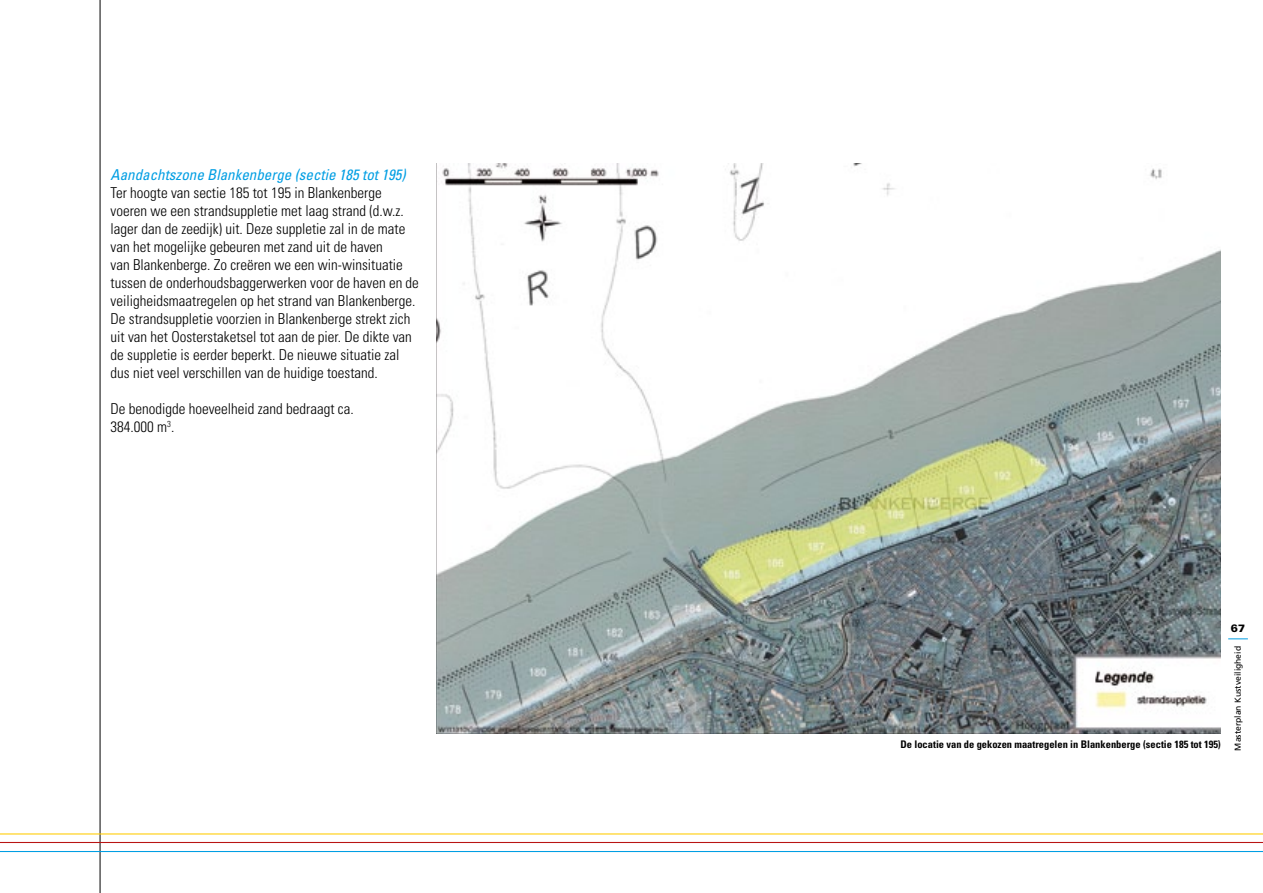
<style>
.page{position:relative;width:1263px;height:893px;background:#fff}
.page>*{position:absolute;margin:0;border:0;box-sizing:border-box;transform-origin:0 0}
.t1{font:300 condensed 15px/18px "Univers LT Std";color:#000}
.t2{font:italic condensed 15px "Univers LT Std";color:#009ee3}
.t3{font:900 10.65px "Univers LT Std";color:#000}
.t4{font:700 condensed 10.5px "Univers LT Std";color:#000}
.t5{font:8.55px "Frutiger LT Std";color:#000}
</style>
<div class="page">
<hr style="left:100px;top:0;width:1px;height:893px;background:#000">
<svg style="left:1228px;top:639px;width:20px;height:1px"></svg>
<hr style="left:0;top:833px;width:1263px;height:1px;background:#fc0">
<hr style="left:0;top:842px;width:1263px;height:1px;background:#b91413">
<hr style="left:0;top:851px;width:1263px;height:1px;background:#009ee3">
<img style="left:437px;top:164px;width:784px;height:569px">
<p class="t2" style="left:111px;top:165px;width:296px">Aandachtszone Blankenberge (sectie 185 tot 195)</p>
<p class="t1" style="left:111px;top:184px;width:310px">Ter hoogte van sectie 185 tot 195 in Blankenberge voeren we een strandsuppletie met laag strand (d.w.z. lager dan de zeedijk) uit. Deze suppletie zal in de mate van het mogelijke gebeuren met zand uit de haven<br>van Blankenberge. Zo creëren we een win-winsituatie tussen de onderhoudsbaggerwerken voor de haven en de veiligheidsmaatregelen op het strand van Blankenberge.<br>De strandsuppletie voorzien in Blankenberge strekt zich uit van het Oosterstaketsel tot aan de pier. De dikte van de suppletie is eerder beperkt. De nieuwe situatie zal dus niet veel verschillen van de huidige toestand.</p>
<p class="t1" style="left:111px;top:400px;width:245px">De benodigde hoeveelheid zand bedraagt ca.<br>384.000 m<sup>3</sup>.</p>
<p class="t4" style="left:900px;top:738px;width:322px">De locatie van de gekozen maatregelen in Blankenberge (sectie 185 tot 195)</p>
<p class="t3" style="left:1231px;top:621px;width:16px">67</p>
<p class="t5" style="left:1233px;top:750px;width:106px;rotate:-90deg">Masterplan Kustveiligheid</p>
</div>
